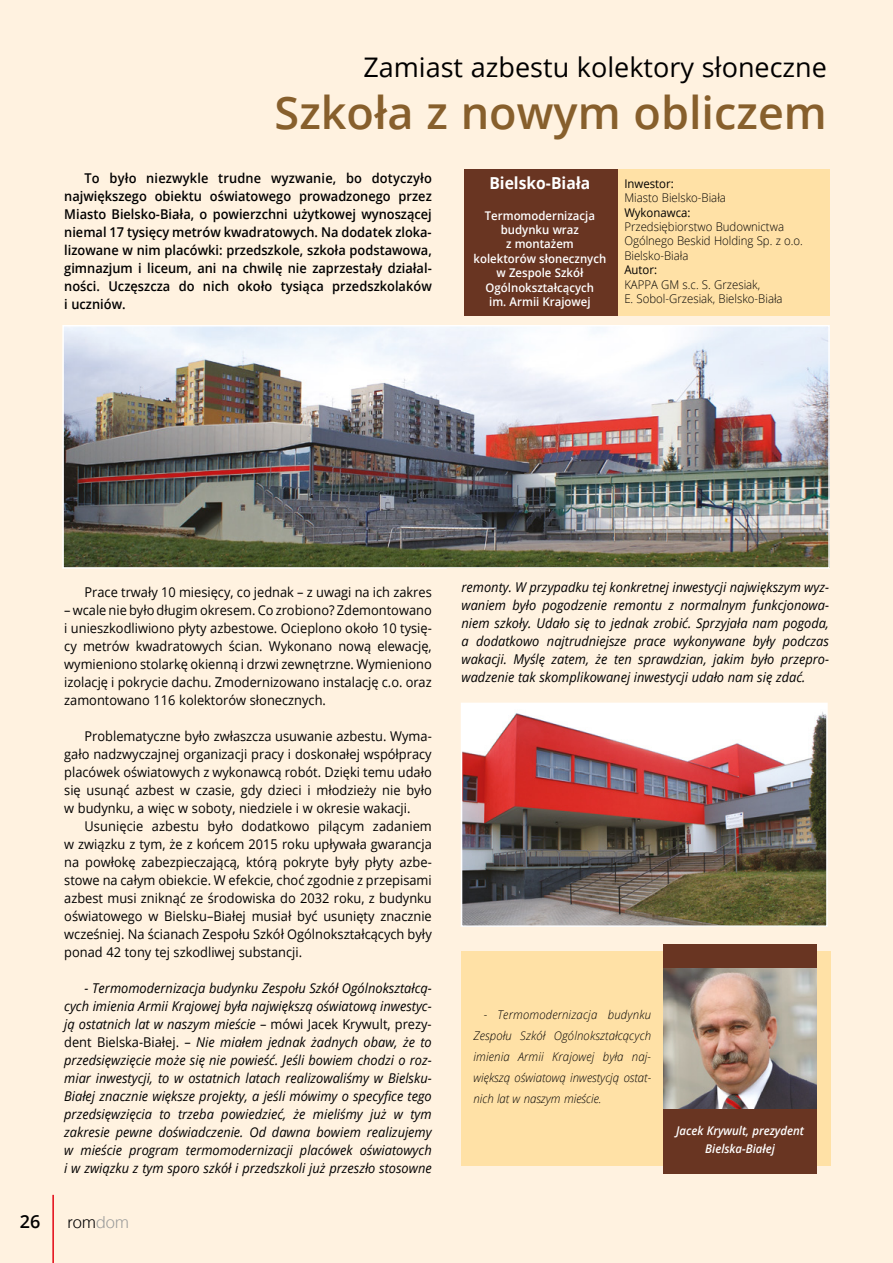
<style>
.page{position:relative;width:893px;height:1263px;background:#fff2e0}
.page>*{position:absolute;margin:0;border:0;box-sizing:border-box;transform-origin:0 0}
.t1{font:600 45px "Open Sans";color:#875f2c}
.t2{font:27px "Open Sans";color:#000}
.t3{font:600 18px "Open Sans";color:#000}
.t4{font:700 16.5px "Open Sans";color:#fff;scale:.95 1}
.t5{font:300 16.5px "Helvetica";color:#000}
.t6{font:13.5px/18px "Open Sans";color:#000;text-align:justify;scale:.95 1}
.t7{font:italic 13.5px/18px "Open Sans";color:#000;text-align:justify;scale:.95 1}
.t8{font:600 13.5px/18px "Open Sans";color:#000;text-align:justify;scale:.95 1}
.t9{font:300 12px/14.4px "Open Sans";color:#000;scale:.95 1}
.t10{font:italic 300 12px/21px "Open Sans";color:#000;text-align:justify;scale:.95 1}
.t11{font:600 12px/14.4px "Open Sans";color:#fff;text-align:center;scale:.95 1}
.t12{font:italic 600 12px/18px "Open Sans";color:#fff;text-align:center;scale:.95 1}
.t13{font:12px "Open Sans";color:#000;scale:.95 1}
.s1{font-style:normal}
.s2{color:#9d9d9c}
</style>
<div class="page">
<hr style="left:52px;top:1195px;width:2px;height:68px;background:#e30613">
<div style="left:465px;top:169px;width:364px;height:147px;background:#ffe1a6"></div>
<div style="left:465px;top:169px;width:153px;height:147px;background:#693522"></div>
<div style="left:462px;top:951px;width:368px;height:214px;background:#ffe1a6"></div>
<img style="left:663px;top:968px;width:154px;height:141px">
<div style="left:663px;top:944px;width:154px;height:24px;background:#693522"></div>
<div style="left:663px;top:1109px;width:154px;height:65px;background:#693522"></div>
<img style="left:65px;top:328px;width:762px;height:238px">
<div style="left:62px;top:325px;width:768px;height:244px;border:2px solid #fff"></div>
<div style="left:447px;top:568px;width:365px;height:14px;background:#fff2e0"></div>
<img style="left:464px;top:706px;width:361px;height:218px">
<div style="left:461px;top:703px;width:367px;height:224px;border:2px solid #fff"></div>
<h2 class="t2" style="left:363px;top:48px;width:465px">Zamiast azbestu kolektory słoneczne</h2>
<h1 class="t1" style="left:275px;top:82px;width:554px">Szkoła z nowym obliczem</h1>
<p class="t13" style="left:624px;top:175px;width:54px">Inwestor:</p>
<p class="t9" style="left:624px;top:190px;width:109px">Miasto Bielsko-Biała</p>
<p class="t13" style="left:624px;top:204px;width:71px">Wykonawca:</p>
<p class="t9" style="left:624px;top:219px;width:190px">Przedsiębiorstwo Budownictwa<br>Ogólnego Beskid Holding Sp. z o.o.<br>Bielsko-Biała</p>
<p class="t13" style="left:624px;top:262px;width:36px">Autor:</p>
<p class="t9" style="left:624px;top:277px;width:168px">KAPPA GM s.c. S. Grzesiak,<br>E. Sobol-Grzesiak, Bielsko-Biała</p>
<p class="t8" style="left:64px;top:168px;width:388px;text-indent:20px">To było niezwykle trudne wyzwanie, bo dotyczyło największego obiektu oświatowego prowadzonego przez Miasto Bielsko-Biała, o powierzchni użytkowej wynoszącej niemal 17 tysięcy metrów kwadratowych. Na dodatek zloka&shy;lizowane w nim placówki: przedszkole, szkoła podstawowa, gimnazjum i liceum, ani na chwilę nie zaprzestały działal&shy;ności. Uczęszcza do nich około tysiąca przedszkolaków i uczniów.</p>
<p class="t4" style="left:489px;top:171px;width:108px">Bielsko-Biała</p>
<p class="t11" style="left:474px;top:208px;width:141px">Termomodernizacja budynku wraz<br>z montażem kolektorów słonecznych w Zespole Szkół<br>Ogólnokształcących<br>im. Armii Krajowej</p>
<p class="t6" style="left:85px;top:582px;width:367px">Prace trwały 10 miesięcy, co jednak – z uwagi na ich zakres</p>
<p class="t6" style="left:64px;top:600px;width:388px">– wcale nie było długim okresem. Co zrobiono? Zdemontowano i unieszkodliwiono płyty azbestowe. Ocieplono około 10 tysię&shy;cy metrów kwadratowych ścian. Wykonano nową elewację, wymieniono stolarkę okienną i drzwi zewnętrzne. Wymieniono izolację i pokrycie dachu. Zmodernizowano instalację c.o. oraz zamontowano 116 kolektorów słonecznych.</p>
<p class="t6" style="left:64px;top:726px;width:388px;text-indent:20px">Problematyczne było zwłaszcza usuwanie azbestu. Wyma&shy;gało nadzwyczajnej organizacji pracy i doskonałej współpracy placówek oświatowych z wykonawcą robót. Dzięki temu udało się usunąć azbest w czasie, gdy dzieci i młodzieży nie było w budynku, a więc w soboty, niedziele i w okresie wakacji.</p>
<p class="t6" style="left:64px;top:816px;width:388px;text-indent:20px">Usunięcie azbestu było dodatkowo pilącym zadaniem w związku z tym, że z końcem 2015 roku upływała gwarancja na powłokę zabezpieczającą, którą pokryte były płyty azbe&shy;stowe na całym obiekcie. W efekcie, choć zgodnie z przepisami azbest musi zniknąć ze środowiska do 2032 roku, z budynku oświatowego w Bielsku–Białej musiał być usunięty znacznie wcześniej. Na ścianach Zespołu Szkół Ogólnokształcących były ponad 42 tony tej szkodliwej substancji.</p>
<p class="t7" style="left:64px;top:978px;width:388px;text-indent:20px">- Termomodernizacja budynku Zespołu Szkół Ogólnokształcą&shy;cych imienia Armii Krajowej była największą oświatową inwestyc&shy;ją ostatnich lat w naszym mieście <span class="s1">– mówi Jacek Krywult, prezy&shy;dent Bielska-Białej. –</span> Nie miałem jednak żadnych obaw, że to przedsięwzięcie może się nie powieść. Jeśli bowiem chodzi o roz&shy;miar inwestycji, to w ostatnich latach realizowaliśmy w Bielsku-Białej znacznie większe projekty, a jeśli mówimy o specyfice tego przedsięwzięcia to trzeba powiedzieć, że mieliśmy już w tym zakresie pewne doświadczenie. Od dawna bowiem realizujemy w mieście program termomodernizacji placówek oświatowych i w związku z tym sporo szkół i przedszkoli już przeszło stosowne</p>
<h3 class="t3" style="left:20px;top:1209px;width:22px">26</h3>
<p class="t5" style="left:67px;top:1208px;width:63px">rom<span class="s2">dom</span></p>
<p class="t7" style="left:462px;top:578px;width:388px">remonty. W przypadku tej konkretnej inwestycji największym wyz&shy;waniem było pogodzenie remontu z normalnym funkcjonowa&shy;niem szkoły. Udało się to jednak zrobić. Sprzyjała nam pogoda, a dodatkowo najtrudniejsze prace wykonywane były podczas wakacji. Myślę zatem, że ten sprawdzian, jakim było przepro&shy;wadzenie tak skomplikowanej inwestycji udało nam się zdać.</p>
<p class="t10" style="left:473px;top:1003px;width:189px;text-indent:10px">- Termomodernizacja budynku Zespołu Szkół Ogólnokształcących imienia Armii Krajowej była naj&shy;większą oświatową inwestycją ostat&shy;nich lat w naszym mieście.</p>
<p class="t12" style="left:676px;top:1122px;width:136px">Jacek Krywult, prezydent<br>Bielska-Białej</p>
</div>
